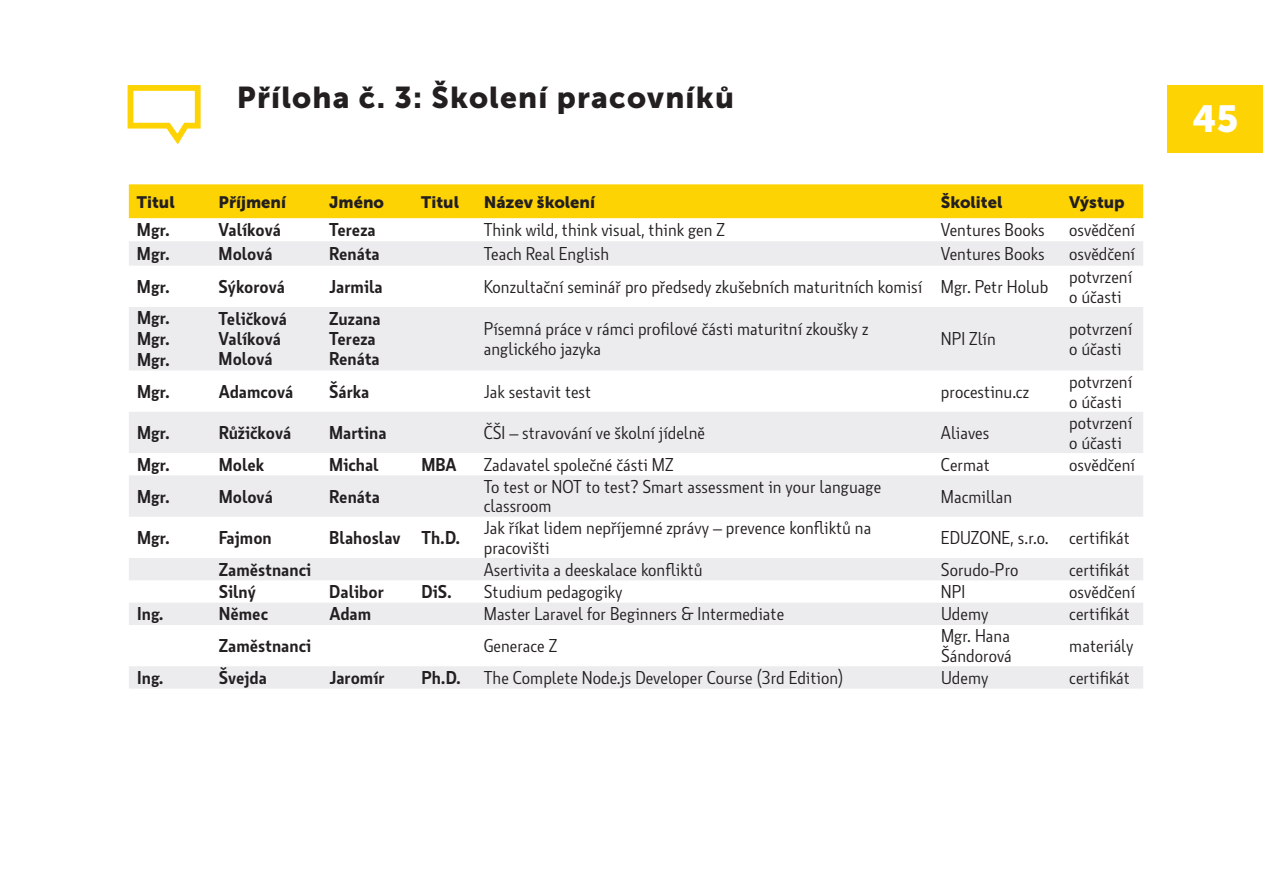
<style>
.page{position:relative;width:1263px;height:893px;background:#fff}
.page>*{position:absolute;margin:0;border:0;box-sizing:border-box;transform-origin:0 0}
.t1{font:37.5px "Museo Sans 900";color:#fff}
.Nadpis_1__úrovně{font:30px "Museo Sans 900";letter-spacing:.04em;color:#231f20}
.Tabulka_-_prostý_text{font:18px/19.8px "Botanika";color:#231f20}
.Tabulka_-_zvýrazněný_text{font:600 18px/19.8px "Botanika";color:#231f20}
.Tabulka_-_zvýrazněný_text-2{font:16.5px "Museo Sans 900";color:#231f20}
</style>
<div class="page">
<svg style="left:128px;top:85px;width:73px;height:59px"></svg>
<div style="left:1167px;top:85px;width:96px;height:67px;background:#fed304"></div>
<div style="left:129px;top:184px;width:1014px;height:34px;background:#fed304"></div>
<svg style="left:129px;top:241px;width:1014px;height:448px;fill:#ececee"></svg>
<p class="Nadpis_1__úrovně" style="left:237px;top:80px;width:499px">Příloha č. 3: Školení pracovníků</p>
<p class="Tabulka_-_zvýrazněný_text-2" style="left:137px;top:192px;width:39px">Titul</p>
<p class="Tabulka_-_zvýrazněný_text-2" style="left:219px;top:192px;width:69px">Příjmení</p>
<p class="Tabulka_-_zvýrazněný_text-2" style="left:329px;top:192px;width:56px">Jméno</p>
<p class="Tabulka_-_zvýrazněný_text-2" style="left:421px;top:192px;width:39px">Titul</p>
<p class="Tabulka_-_zvýrazněný_text-2" style="left:484px;top:192px;width:113px">Název školení</p>
<p class="Tabulka_-_zvýrazněný_text-2" style="left:941px;top:192px;width:63px">Školitel</p>
<p class="Tabulka_-_zvýrazněný_text-2" style="left:1069px;top:192px;width:57px">Výstup</p>
<p class="Tabulka_-_zvýrazněný_text" style="left:137px;top:220px;width:34px">Mgr.</p>
<p class="Tabulka_-_zvýrazněný_text" style="left:219px;top:220px;width:64px">Valíková</p>
<p class="Tabulka_-_zvýrazněný_text" style="left:329px;top:220px;width:48px">Tereza</p>
<p class="Tabulka_-_prostý_text" style="left:484px;top:220px;width:243px">Think wild, think visual, think gen Z</p>
<p class="Tabulka_-_prostý_text" style="left:941px;top:220px;width:105px">Ventures Books</p>
<p class="Tabulka_-_prostý_text" style="left:1069px;top:220px;width:67px">osvědčení</p>
<p class="Tabulka_-_zvýrazněný_text" style="left:137px;top:244px;width:34px">Mgr.</p>
<p class="Tabulka_-_zvýrazněný_text" style="left:219px;top:244px;width:56px">Molová</p>
<p class="Tabulka_-_zvýrazněný_text" style="left:329px;top:244px;width:52px">Renáta</p>
<p class="Tabulka_-_prostý_text" style="left:484px;top:244px;width:127px">Teach Real English</p>
<p class="Tabulka_-_prostý_text" style="left:941px;top:244px;width:105px">Ventures Books</p>
<p class="Tabulka_-_prostý_text" style="left:1069px;top:244px;width:67px">osvědčení</p>
<p class="Tabulka_-_zvýrazněný_text" style="left:137px;top:277px;width:34px">Mgr.</p>
<p class="Tabulka_-_zvýrazněný_text" style="left:219px;top:277px;width:68px">Sýkorová</p>
<p class="Tabulka_-_zvýrazněný_text" style="left:329px;top:277px;width:55px">Jarmila</p>
<p class="Tabulka_-_prostý_text" style="left:484px;top:277px;width:440px">Konzultační seminář pro předsedy zkušebních maturitních komisí</p>
<p class="Tabulka_-_prostý_text" style="left:941px;top:277px;width:109px">Mgr. Petr Holub</p>
<p class="Tabulka_-_prostý_text" style="left:1069px;top:267px;width:65px">potvrzení</p>
<p class="Tabulka_-_prostý_text" style="left:1069px;top:287px;width:54px">o účasti</p>
<p class="Tabulka_-_zvýrazněný_text" style="left:137px;top:308px;width:34px">Mgr.</p>
<p class="Tabulka_-_zvýrazněný_text" style="left:137px;top:329px;width:34px">Mgr.</p>
<p class="Tabulka_-_zvýrazněný_text" style="left:137px;top:350px;width:34px">Mgr.</p>
<p class="Tabulka_-_zvýrazněný_text" style="left:219px;top:309px;width:70px">Teličková</p>
<p class="Tabulka_-_zvýrazněný_text" style="left:219px;top:329px;width:64px">Valíková<br>Molová</p>
<p class="Tabulka_-_zvýrazněný_text" style="left:329px;top:309px;width:53px">Zuzana</p>
<p class="Tabulka_-_zvýrazněný_text" style="left:329px;top:329px;width:48px">Tereza</p>
<p class="Tabulka_-_zvýrazněný_text" style="left:329px;top:349px;width:52px">Renáta</p>
<p class="Tabulka_-_prostý_text" style="left:484px;top:319px;width:386px">Písemná práce v rámci profilové části maturitní zkoušky z anglického jazyka</p>
<p class="Tabulka_-_prostý_text" style="left:941px;top:329px;width:57px">NPI Zlín</p>
<p class="Tabulka_-_prostý_text" style="left:1069px;top:319px;width:65px">potvrzení</p>
<p class="Tabulka_-_prostý_text" style="left:1069px;top:339px;width:54px">o účasti</p>
<p class="Tabulka_-_zvýrazněný_text" style="left:137px;top:381px;width:34px">Mgr.</p>
<p class="Tabulka_-_zvýrazněný_text" style="left:219px;top:381px;width:76px">Adamcová</p>
<p class="Tabulka_-_zvýrazněný_text" style="left:329px;top:381px;width:42px">Šárka</p>
<p class="Tabulka_-_prostý_text" style="left:484px;top:382px;width:109px">Jak sestavit test</p>
<p class="Tabulka_-_prostý_text" style="left:941px;top:382px;width:90px">procestinu.cz</p>
<p class="Tabulka_-_prostý_text" style="left:1069px;top:372px;width:65px">potvrzení</p>
<p class="Tabulka_-_prostý_text" style="left:1069px;top:391px;width:54px">o účasti</p>
<p class="Tabulka_-_zvýrazněný_text" style="left:137px;top:423px;width:34px">Mgr.</p>
<p class="Tabulka_-_zvýrazněný_text" style="left:219px;top:423px;width:74px">Růžičková</p>
<p class="Tabulka_-_zvýrazněný_text" style="left:329px;top:423px;width:59px">Martina</p>
<p class="Tabulka_-_prostý_text" style="left:484px;top:423px;width:223px">ČŠI – stravování ve školní jídelně</p>
<p class="Tabulka_-_prostý_text" style="left:941px;top:423px;width:50px">Aliaves</p>
<p class="Tabulka_-_prostý_text" style="left:1069px;top:413px;width:65px">potvrzení</p>
<p class="Tabulka_-_prostý_text" style="left:1069px;top:433px;width:54px">o účasti</p>
<p class="Tabulka_-_zvýrazněný_text" style="left:137px;top:454px;width:34px">Mgr.</p>
<p class="Tabulka_-_zvýrazněný_text" style="left:219px;top:454px;width:47px">Molek</p>
<p class="Tabulka_-_zvýrazněný_text" style="left:329px;top:454px;width:51px">Michal</p>
<p class="Tabulka_-_zvýrazněný_text" style="left:421px;top:454px;width:37px">MBA</p>
<p class="Tabulka_-_prostý_text" style="left:484px;top:455px;width:191px">Zadavatel společné části MZ</p>
<p class="Tabulka_-_prostý_text" style="left:941px;top:455px;width:51px">Cermat</p>
<p class="Tabulka_-_prostý_text" style="left:1069px;top:455px;width:67px">osvědčení</p>
<p class="Tabulka_-_zvýrazněný_text" style="left:137px;top:486px;width:34px">Mgr.</p>
<p class="Tabulka_-_zvýrazněný_text" style="left:219px;top:486px;width:56px">Molová</p>
<p class="Tabulka_-_zvýrazněný_text" style="left:329px;top:486px;width:52px">Renáta</p>
<p class="Tabulka_-_prostý_text" style="left:484px;top:477px;width:399px">To test or NOT to test? Smart assessment in your language classroom</p>
<p class="Tabulka_-_prostý_text" style="left:941px;top:486px;width:73px">Macmillan</p>
<p class="Tabulka_-_zvýrazněný_text" style="left:137px;top:528px;width:34px">Mgr.</p>
<p class="Tabulka_-_zvýrazněný_text" style="left:219px;top:528px;width:55px">Fajmon</p>
<p class="Tabulka_-_zvýrazněný_text" style="left:329px;top:528px;width:73px">Blahoslav</p>
<p class="Tabulka_-_zvýrazněný_text" style="left:421px;top:528px;width:40px">Th.D.</p>
<p class="Tabulka_-_prostý_text" style="left:484px;top:518px;width:389px">Jak říkat lidem nepříjemné zprávy – prevence konfliktů na pracovišti</p>
<p class="Tabulka_-_prostý_text" style="left:941px;top:528px;width:109px">EDUZONE, s.r.o.</p>
<p class="Tabulka_-_prostý_text" style="left:1069px;top:528px;width:62px">certifikát</p>
<p class="Tabulka_-_zvýrazněný_text" style="left:219px;top:559px;width:94px">Zaměstnanci</p>
<p class="Tabulka_-_prostý_text" style="left:484px;top:560px;width:220px">Asertivita a deeskalace konfliktů</p>
<p class="Tabulka_-_prostý_text" style="left:941px;top:560px;width:79px">Sorudo-Pro</p>
<p class="Tabulka_-_prostý_text" style="left:1069px;top:560px;width:62px">certifikát</p>
<p class="Tabulka_-_zvýrazněný_text" style="left:219px;top:582px;width:39px">Silný</p>
<p class="Tabulka_-_zvýrazněný_text" style="left:329px;top:582px;width:56px">Dalibor</p>
<p class="Tabulka_-_zvýrazněný_text" style="left:421px;top:582px;width:32px">DiS.</p>
<p class="Tabulka_-_prostý_text" style="left:484px;top:582px;width:140px">Studium pedagogiky</p>
<p class="Tabulka_-_prostý_text" style="left:941px;top:582px;width:26px">NPI</p>
<p class="Tabulka_-_prostý_text" style="left:1069px;top:582px;width:67px">osvědčení</p>
<p class="Tabulka_-_zvýrazněný_text" style="left:137px;top:604px;width:28px">Ing.</p>
<p class="Tabulka_-_zvýrazněný_text" style="left:219px;top:604px;width:51px">Němec</p>
<p class="Tabulka_-_zvýrazněný_text" style="left:329px;top:604px;width:43px">Adam</p>
<p class="Tabulka_-_prostý_text" style="left:484px;top:604px;width:302px">Master Laravel for Beginners &amp; Intermediate</p>
<p class="Tabulka_-_prostý_text" style="left:941px;top:604px;width:49px">Udemy</p>
<p class="Tabulka_-_prostý_text" style="left:1069px;top:604px;width:62px">certifikát</p>
<p class="Tabulka_-_zvýrazněný_text" style="left:219px;top:636px;width:94px">Zaměstnanci</p>
<p class="Tabulka_-_prostý_text" style="left:484px;top:636px;width:75px">Generace Z</p>
<p class="Tabulka_-_prostý_text" style="left:941px;top:626px;width:72px">Mgr. Hana<br>Šándorová</p>
<p class="Tabulka_-_prostý_text" style="left:1069px;top:636px;width:66px">materiály</p>
<p class="Tabulka_-_zvýrazněný_text" style="left:137px;top:668px;width:28px">Ing.</p>
<p class="Tabulka_-_zvýrazněný_text" style="left:219px;top:668px;width:50px">Švejda</p>
<p class="Tabulka_-_zvýrazněný_text" style="left:329px;top:668px;width:57px">Jaromír</p>
<p class="Tabulka_-_zvýrazněný_text" style="left:421px;top:668px;width:41px">Ph.D.</p>
<p class="Tabulka_-_prostý_text" style="left:484px;top:668px;width:361px">The Complete Node.js Developer Course (3rd Edition)</p>
<p class="Tabulka_-_prostý_text" style="left:941px;top:668px;width:49px">Udemy</p>
<p class="Tabulka_-_prostý_text" style="left:1069px;top:668px;width:62px">certifikát</p>
<p class="t1" style="left:1192px;top:98px;width:48px">45</p>
</div>
